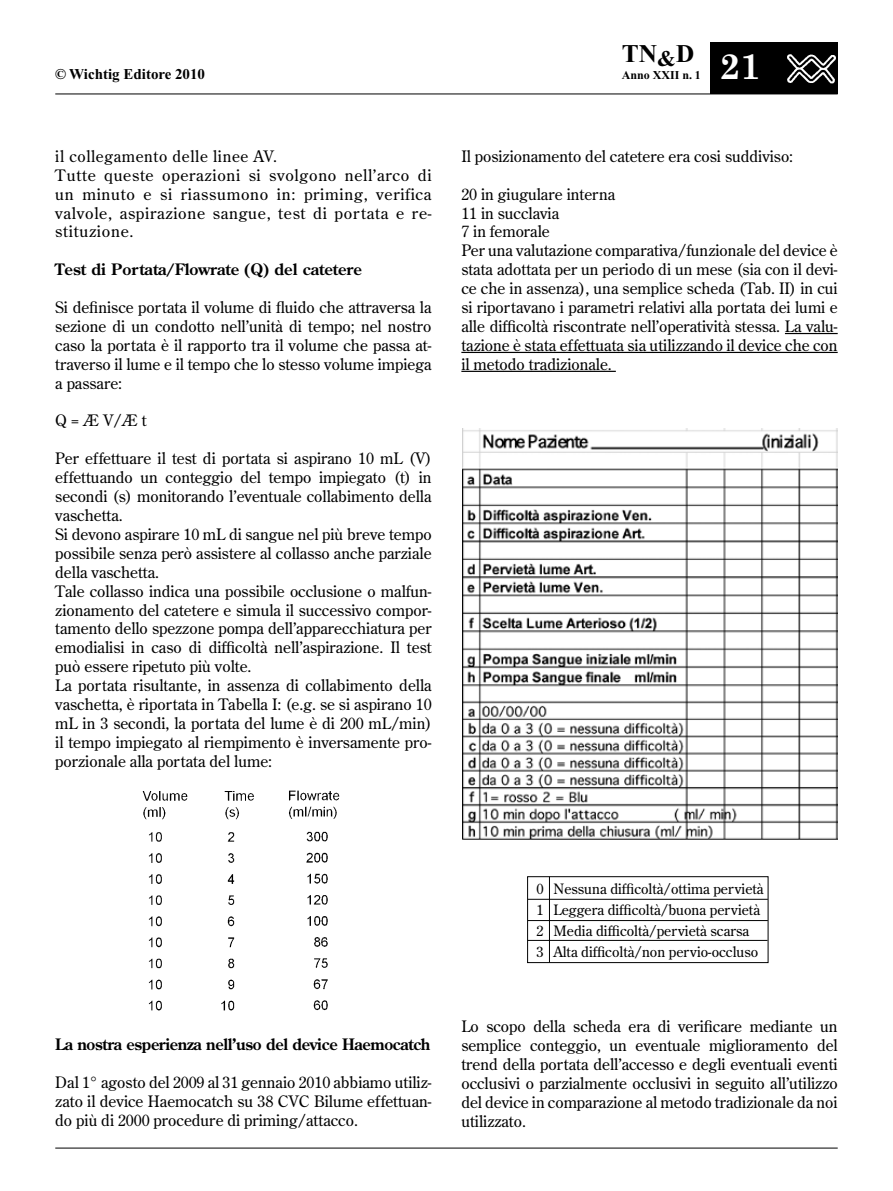
<style>
.page{position:relative;width:893px;height:1191px;background:#fff}
.page>*{position:absolute;margin:0;border:0;box-sizing:border-box;transform-origin:0 0}
.t1{font:700 36px "Century Schoolbook";color:#fff}
.t2{font:700 25.5px "Times New Roman";color:#000}
.t3{font:15.75px/18.9px "Century Old Style";color:#000;text-align:justify}
.t4{font:15.75px/18.9px "Century Old Style";letter-spacing:.04em;color:#000}
.t5{font:700 15.75px "Century Old Style";letter-spacing:-.02em;color:#000}
.t6{font:700 15.75px "Century Old Style";color:#000}
.t7{font:700 15px "Times New Roman";color:#000}
.t8{font:14.25px/21px "Century Old Style";color:#000}
.t9{font:700 12px "Times New Roman";color:#000}
</style>
<div class="page">
<hr style="left:55px;top:94px;width:783px;height:1px;background:#000">
<div style="left:710px;top:43px;width:128px;height:51px;background:#000"></div>
<img style="left:787px;top:54px;width:49px;height:30px">
<hr style="left:55px;top:1147px;width:783px;height:1px;background:#000">
<hr style="left:785px;top:333px;width:53px;height:1px;background:#000">
<hr style="left:461px;top:352px;width:377px;height:1px;background:#000">
<hr style="left:461px;top:371px;width:155px;height:1px;background:#000">
<img style="left:142px;top:790px;width:198px;height:221px">
<img style="left:462px;top:429px;width:375px;height:410px">
<div style="left:527px;top:876px;width:241px;height:87px;border:1px solid #000"></div>
<hr style="left:528px;top:899px;width:240px;height:1px;background:#000">
<hr style="left:528px;top:920px;width:240px;height:1px;background:#000">
<hr style="left:528px;top:940px;width:239px;height:1px;background:#000">
<hr style="left:549px;top:876px;width:1px;height:86px;background:#000">
<h2 class="t2" style="left:622px;top:39px;width:74px">TN<sub>&amp;</sub>D</h2>
<p class="t7" style="left:55px;top:66px;width:151px">© Wichtig Editore 2010</p>
<p class="t9" style="left:622px;top:68px;width:80px">Anno XXII n. 1</p>
<h1 class="t1" style="left:719px;top:45px;width:43px">21</h1>
<p class="t4" style="left:55px;top:146px;width:378px">il collegamento delle linee AV.<br>Tutte queste operazioni si svolgono nell’arco di un minuto e si riassumono in: priming, verifica valvole, aspirazione sangue, test di portata e re&shy;stituzione.</p>
<p class="t6" style="left:55px;top:259px;width:308px">Test di Portata/Flowrate (Q) del catetere</p>
<p class="t3" style="left:55px;top:297px;width:378px">Si definisce portata il volume di fluido che attraversa la sezione di un condotto nell’unità di tempo; nel nostro caso la portata è il rapporto tra il volume che passa at&shy;traverso il lume e il tempo che lo stesso volume impiega a passare:</p>
<p class="t3" style="left:55px;top:411px;width:93px">Q = Æ V/Æ t</p>
<p class="t3" style="left:55px;top:449px;width:378px;text-align:left">Per effettuare il test di portata si aspirano 10 mL (V) effettuando un conteggio del tempo impiegato (t) in secondi (s) monitorando l’eventuale collabimento della vaschetta.<br>Si devono aspirare 10 mL di sangue nel più breve tempo possibile senza però assistere al collasso anche parziale della vaschetta.<br>Tale collasso indica una possibile occlusione o malfun&shy;zionamento del catetere e simula il successivo compor&shy;tamento dello spezzone pompa dell’apparecchiatura per emodialisi in caso di difficoltà nell’aspirazione. Il test può essere ripetuto più volte.<br>La portata risultante, in assenza di collabimento della vaschetta, è riportata in Tabella I: (e.g. se si aspirano 10 mL in 3 secondi, la portata del lume è di 200 mL/min) il tempo impiegato al riempimento è inversamente pro&shy;porzionale alla portata del lume:</p>
<p class="t3" style="left:461px;top:146px;width:333px">Il posizionamento del catetere era cosi suddiviso:</p>
<p class="t3" style="left:461px;top:184px;width:378px;text-align:left">20 in giugulare interna<br>11 in succlavia<br>7 in femorale<br>Per una valutazione comparativa/funzionale del device è stata adottata per un periodo di un mese (sia con il devi&shy;ce che in assenza), una semplice scheda (Tab. II) in cui si riportavano i parametri relativi alla portata dei lumi e alle difficoltà riscontrate nell’operatività stessa. La valu&shy;tazione è stata effettuata sia utilizzando il device che con il metodo tradizionale.</p>
<p class="t5" style="left:55px;top:1034px;width:377px">La nostra esperienza nell’uso del device Haemocatch</p>
<p class="t3" style="left:55px;top:1072px;width:378px">Dal 1° agosto del 2009 al 31 gennaio 2010 abbiamo utiliz&shy;zato il device Haemocatch su 38 CVC Bilume effettuan&shy;do più di 2000 procedure di priming/attacco.</p>
<p class="t8" style="left:536px;top:878px;width:229px">0 Nessuna difficoltà/ottima pervietà 1 Leggera difficoltà/buona pervietà 2 Media difficoltà/pervietà scarsa<br>3 Alta difficoltà/non pervio-occluso</p>
<p class="t3" style="left:461px;top:1016px;width:378px">Lo scopo della scheda era di verificare mediante un semplice conteggio, un eventuale miglioramento del trend della portata dell’accesso e degli eventuali eventi occlusivi o parzialmente occlusivi in seguito all’utilizzo del device in comparazione al metodo tradizionale da noi utilizzato.</p>
</div>
